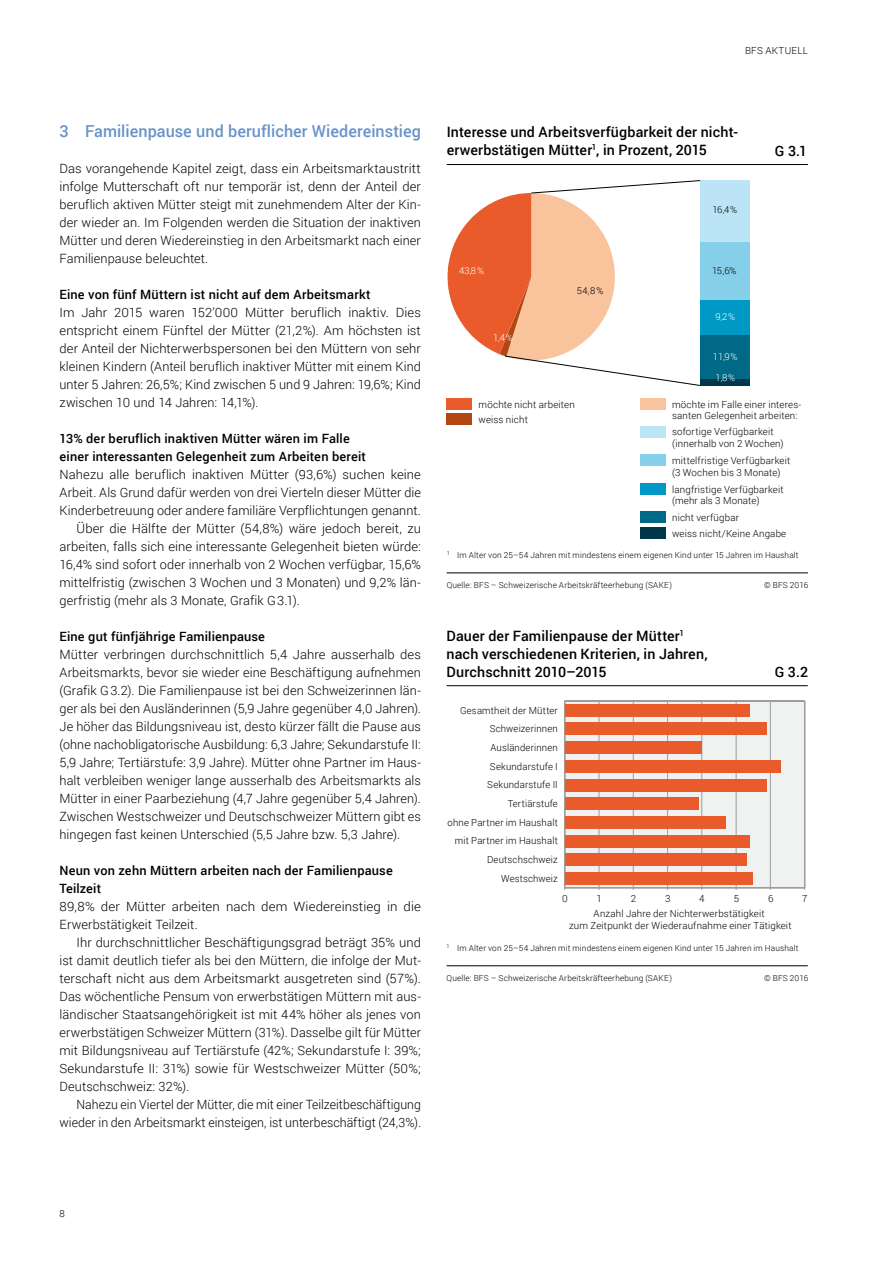
<style>
.page{position:relative;width:893px;height:1263px;background:#fff}
.page>*{position:absolute;margin:0;border:0;box-sizing:border-box;transform-origin:0 0}
.Untertitel_1_farbig{font:500 16.5px "Roboto";letter-spacing:.005em;color:#6893c8}
.t1{font:500 14.25px/18px "Roboto";letter-spacing:.01em;color:#000}
.Grundtext_D{font:300 12.75px/18px "Roboto";letter-spacing:.005em;color:#000;text-align:justify}
.Grundtext_Einzug{font:300 12.75px/18px "Roboto";letter-spacing:.005em;color:#000;text-align:justify}
.Untertitel_4_fett_kl{font:500 12.75px/18px "Roboto";letter-spacing:.015em;color:#000}
.Grundtext_Einzug-2{font:300 12.75px/18px "Roboto";letter-spacing:.005em;color:#000;text-align:right;scale:.96 1}
.Grundtext_D-2{font:300 12.75px/18px "Roboto";letter-spacing:.005em;color:#000;scale:1.04 1}
.t2{font:300 9.75px/18.6px "Roboto";letter-spacing:.015em;color:#000}
.t3{font:300 9.45px "Roboto";color:#fff}
.t4{font:300 9.45px "Roboto";color:#000}
.t5{font:300 8.25px "Roboto";letter-spacing:.02em;color:#000}
</style>
<div class="page">
<hr style="left:447px;top:164px;width:361px;height:1px;background:#000">
<hr style="left:447px;top:572px;width:361px;height:1px;background:#000">
<div style="left:640px;top:398px;width:26px;height:11px;background:#f9c39c"></div>
<div style="left:446px;top:414px;width:26px;height:11px;background:#b34712"></div>
<div style="left:446px;top:398px;width:26px;height:11px;background:#e95b2b"></div>
<div style="left:700px;top:379px;width:49px;height:6px;background:#00374a"></div>
<div style="left:700px;top:334px;width:49px;height:45px;background:#006988"></div>
<div style="left:700px;top:300px;width:49px;height:34px;background:#0098c4"></div>
<div style="left:700px;top:242px;width:49px;height:58px;background:#85cfe8"></div>
<div style="left:700px;top:181px;width:49px;height:61px;background:#bce4f7"></div>
<div style="left:640px;top:527px;width:26px;height:12px;background:#00374a"></div>
<div style="left:640px;top:511px;width:26px;height:12px;background:#006988"></div>
<div style="left:640px;top:483px;width:26px;height:12px;background:#0098c4"></div>
<div style="left:640px;top:454px;width:26px;height:12px;background:#85cfe8"></div>
<div style="left:640px;top:426px;width:26px;height:11px;background:#bce4f7"></div>
<svg style="left:448px;top:180px;width:253px;height:206px"></svg>
<hr style="left:447px;top:685px;width:361px;height:1px;background:#000">
<svg style="left:564px;top:700px;width:241px;height:190px"></svg>
<hr style="left:599px;top:701px;width:1px;height:187px;background:#9c9d9f">
<hr style="left:633px;top:701px;width:1px;height:187px;background:#9c9d9f">
<hr style="left:667px;top:701px;width:1px;height:187px;background:#9c9d9f">
<hr style="left:701px;top:701px;width:1px;height:187px;background:#9c9d9f">
<hr style="left:736px;top:701px;width:1px;height:187px;background:#9c9d9f">
<hr style="left:770px;top:701px;width:1px;height:187px;background:#9c9d9f">
<hr style="left:804px;top:701px;width:1px;height:187px;background:#9c9d9f">
<hr style="left:565px;top:887px;width:240px;height:1px;background:#9c9d9f">
<div style="left:565px;top:704px;width:185px;height:12px;background:#e95b2b"></div>
<div style="left:565px;top:723px;width:202px;height:12px;background:#e95b2b"></div>
<div style="left:565px;top:742px;width:137px;height:12px;background:#e95b2b"></div>
<div style="left:565px;top:760px;width:216px;height:12px;background:#e95b2b"></div>
<div style="left:565px;top:779px;width:202px;height:12px;background:#e95b2b"></div>
<div style="left:565px;top:798px;width:133px;height:12px;background:#e95b2b"></div>
<div style="left:565px;top:816px;width:161px;height:12px;background:#e95b2b"></div>
<div style="left:565px;top:835px;width:185px;height:12px;background:#e95b2b"></div>
<div style="left:565px;top:854px;width:181px;height:12px;background:#e95b2b"></div>
<div style="left:565px;top:872px;width:188px;height:12px;background:#e95b2b"></div>
<hr style="left:447px;top:965px;width:361px;height:1px;background:#000">
<hr style="left:564px;top:701px;width:1px;height:187px;background:#9c9d9f">
<p class="t2" style="left:745px;top:41px;width:64px">BFS AKTUELL</p>
<h3 class="Untertitel_1_farbig" style="left:60px;top:120px;width:363px">3 Familienpause und beruflicher Wiedereinstieg</h3>
<p class="Grundtext_D" style="left:60px;top:159px;width:363px">Das vorangehende Kapitel zeigt, dass ein Arbeitsmarktaustritt infolge Mutterschaft oft nur temporär ist, denn der Anteil der beruflich aktiven Mütter steigt mit zunehmendem Alter der Kin&shy;der wieder an. Im Folgenden werden die Situation der inaktiven Mütter und deren Wiedereinstieg in den Arbeitsmarkt nach einer Familienpause beleuchtet.</p>
<h5 class="Untertitel_4_fett_kl" style="left:60px;top:285px;width:313px">Eine von fünf Müttern ist nicht auf dem Arbeitsmarkt</h5>
<p class="Grundtext_D" style="left:60px;top:303px;width:363px">Im Jahr 2015 waren 152’000 Mütter beruflich inaktiv. Dies entspricht einem Fünftel der Mütter (21,2%). Am höchsten ist der Anteil der Nichterwerbspersonen bei den Müttern von sehr kleinen Kindern (Anteil beruflich inaktiver Mütter mit einem Kind unter 5 Jahren: 26,5%; Kind zwischen 5 und 9 Jahren: 19,6%; Kind zwischen 10 und 14 Jahren: 14,1%).</p>
<h5 class="Untertitel_4_fett_kl" style="left:60px;top:429px;width:308px">13% der beruflich inaktiven Mütter wären im Falle einer interessanten Gelegenheit zum Arbeiten bereit</h5>
<p class="Grundtext_D" style="left:60px;top:465px;width:363px">Nahezu alle beruflich inaktiven Mütter (93,6%) suchen keine Arbeit. Als Grund dafür werden von drei Vierteln dieser Mütter die Kinderbetreuung oder andere familiäre Verpflichtungen genannt.</p>
<p class="Grundtext_Einzug" style="left:60px;top:519px;width:363px;text-indent:17px">Über die Hälfte der Mütter (54,8%) wäre jedoch bereit, zu arbeiten, falls sich eine interessante Gelegenheit bieten würde:<br>16,4% sind sofort oder innerhalb von 2 Wochen verfügbar, 15,6% mittelfristig (zwischen 3 Wochen und 3 Monaten) und 9,2% län&shy;gerfristig (mehr als 3 Monate, Grafik G3.1).</p>
<h5 class="Untertitel_4_fett_kl" style="left:60px;top:627px;width:207px">Eine gut fünfjährige Familienpause</h5>
<p class="Grundtext_D" style="left:60px;top:645px;width:363px">Mütter verbringen durchschnittlich 5,4 Jahre ausserhalb des Arbeitsmarkts, bevor sie wieder eine Beschäftigung aufnehmen (Grafik G3.2). Die Familienpause ist bei den Schweizerinnen län&shy;ger als bei den Ausländerinnen (5,9 Jahre gegenüber 4,0 Jahren).<br>Je höher das Bildungsniveau ist, desto kürzer fällt die Pause aus (ohne nachobligatorische Ausbildung: 6,3 Jahre; Sekundarstufe II:<br>5,9 Jahre; Tertiärstufe: 3,9 Jahre). Mütter ohne Partner im Haus&shy;halt verbleiben weniger lange ausserhalb des Arbeitsmarkts als Mütter in einer Paarbeziehung (4,7 Jahre gegenüber 5,4 Jahren).<br>Zwischen Westschweizer und Deutschschweizer Müttern gibt es hingegen fast keinen Unterschied (5,5 Jahre bzw. 5,3 Jahre).</p>
<h5 class="Untertitel_4_fett_kl" style="left:60px;top:861px;width:335px">Neun von zehn Müttern arbeiten nach der Familienpause<br>Teilzeit</h5>
<p class="Grundtext_D-2" style="left:60px;top:897px;width:349px">89,8% der Mütter arbeiten nach dem Wiedereinstieg in die<br>Erwerbstätigkeit Teilzeit.</p>
<p class="Grundtext_Einzug" style="left:60px;top:933px;width:363px;text-indent:17px">Ihr durchschnittlicher Beschäftigungsgrad beträgt 35% und ist damit deutlich tiefer als bei den Müttern, die infolge der Mut&shy;terschaft nicht aus dem Arbeitsmarkt ausgetreten sind (57%).<br>Das wöchentliche Pensum von erwerbstätigen Müttern mit aus&shy;ländischer Staatsangehörigkeit ist mit 44% höher als jenes von erwerbstätigen Schweizer Müttern (31%). Dasselbe gilt für Mütter mit Bildungsniveau auf Tertiärstufe (42%; Sekundarstufe I: 39%; Sekundarstufe II: 31%) sowie für Westschweizer Mütter (50%; Deutschschweiz: 32%).</p>
<p class="Grundtext_Einzug-2" style="left:60px;top:1095px;width:378px">Nahezu ein Viertel der Mütter, die mit einer Teilzeitbeschäftigung wieder in den Arbeitsmarkt einsteigen, ist unterbeschäftigt (24,3%).</p>
<p class="t1" style="left:447px;top:123px;width:293px">Interesse und Arbeitsverfügbarkeit der nicht&shy;erwerbstätigen Mütter<sup>1</sup>, in Prozent, 2015</p>
<p class="t3" style="left:459px;top:264px;width:26px">43,8%</p>
<p class="t3" style="left:493px;top:331px;width:21px">1,4%</p>
<p class="t4" style="left:577px;top:284px;width:28px">54,8%</p>
<p class="t4" style="left:712px;top:203px;width:26px">16,4%</p>
<p class="t4" style="left:712px;top:264px;width:26px">15,6%</p>
<p class="t3" style="left:715px;top:310px;width:21px">9,2%</p>
<p class="t3" style="left:713px;top:351px;width:26px">11,9%</p>
<p class="t3" style="left:715px;top:371px;width:21px">1,8%</p>
<p class="t1" style="left:775px;top:141px;width:34px">G 3.1</p>
<p class="t2" style="left:479px;top:394px;width:98px">möchte nicht arbeiten</p>
<p class="t2" style="left:479px;top:410px;width:51px">weiss nicht</p>
<p class="t2" style="left:672px;top:398px;width:131px;line-height:11.7px">möchte im Falle einer interes&shy;santen Gelegenheit arbeiten:</p>
<p class="t2" style="left:672px;top:426px;width:113px;line-height:11.7px">sofortige Verfügbarkeit (innerhalb von 2 Wochen)</p>
<p class="t2" style="left:672px;top:454px;width:120px;line-height:11.7px">mittelfristige Verfügbarkeit (3 Wochen bis 3 Monate)</p>
<p class="t2" style="left:672px;top:483px;width:113px;line-height:11.7px">langfristige Verfügbarkeit (mehr als 3 Monate)</p>
<p class="t2" style="left:672px;top:508px;width:68px">nicht verfügbar</p>
<p class="t2" style="left:672px;top:524px;width:116px">weiss nicht/Keine Angabe</p>
<p class="t5" style="left:447px;top:549px;width:353px"><sup>1</sup> Im Alter von 25–54 Jahren mit mindestens einem eigenen Kind unter 15 Jahren im Haushalt</p>
<p class="t5" style="left:447px;top:579px;width:227px">Quelle: BFS – Schweizerische Arbeitskräfteerhebung (SAKE)</p>
<p class="t5" style="left:764px;top:579px;width:46px">© BFS 2016</p>
<p class="t1" style="left:447px;top:626px;width:263px">Dauer der Familienpause der Mütter<sup>1 </sup>nach verschiedenen Kriterien, in Jahren,<br>Durchschnitt 2010–2015</p>
<p class="t2" style="left:448px;top:700px;width:112px;text-align:right">Gesamtheit der Mütter<br>Schweizerinnen<br>Ausländerinnen<br>Sekundarstufe I<br>Sekundarstufe II<br>Tertiärstufe<br>ohne Partner im Haushalt mit Partner im Haushalt<br>Deutschschweiz<br>Westschweiz</p>
<p class="t1" style="left:775px;top:662px;width:35px">G 3.2</p>
<p class="t2" style="left:562px;top:889px;width:7px">0</p>
<p class="t2" style="left:596px;top:889px;width:7px">1</p>
<p class="t2" style="left:631px;top:889px;width:7px">2</p>
<p class="t2" style="left:665px;top:889px;width:7px">3</p>
<p class="t2" style="left:699px;top:889px;width:7px">4</p>
<p class="t2" style="left:734px;top:889px;width:7px">5</p>
<p class="t2" style="left:768px;top:889px;width:7px">6</p>
<p class="t2" style="left:802px;top:889px;width:7px">7</p>
<p class="t2" style="left:569px;top:907px;width:224px;line-height:11.7px;text-align:center">Anzahl Jahre der Nichterwerbstätigkeit<br>zum Zeitpunkt der Wiederaufnahme einer Tätigkeit</p>
<p class="t5" style="left:447px;top:942px;width:353px"><sup>1</sup> Im Alter von 25–54 Jahren mit mindestens einem eigenen Kind unter 15 Jahren im Haushalt</p>
<p class="t5" style="left:447px;top:972px;width:227px">Quelle: BFS – Schweizerische Arbeitskräfteerhebung (SAKE)</p>
<p class="t5" style="left:764px;top:972px;width:46px">© BFS 2016</p>
<p class="t2" style="left:60px;top:1204px;width:7px">8</p>
</div>
